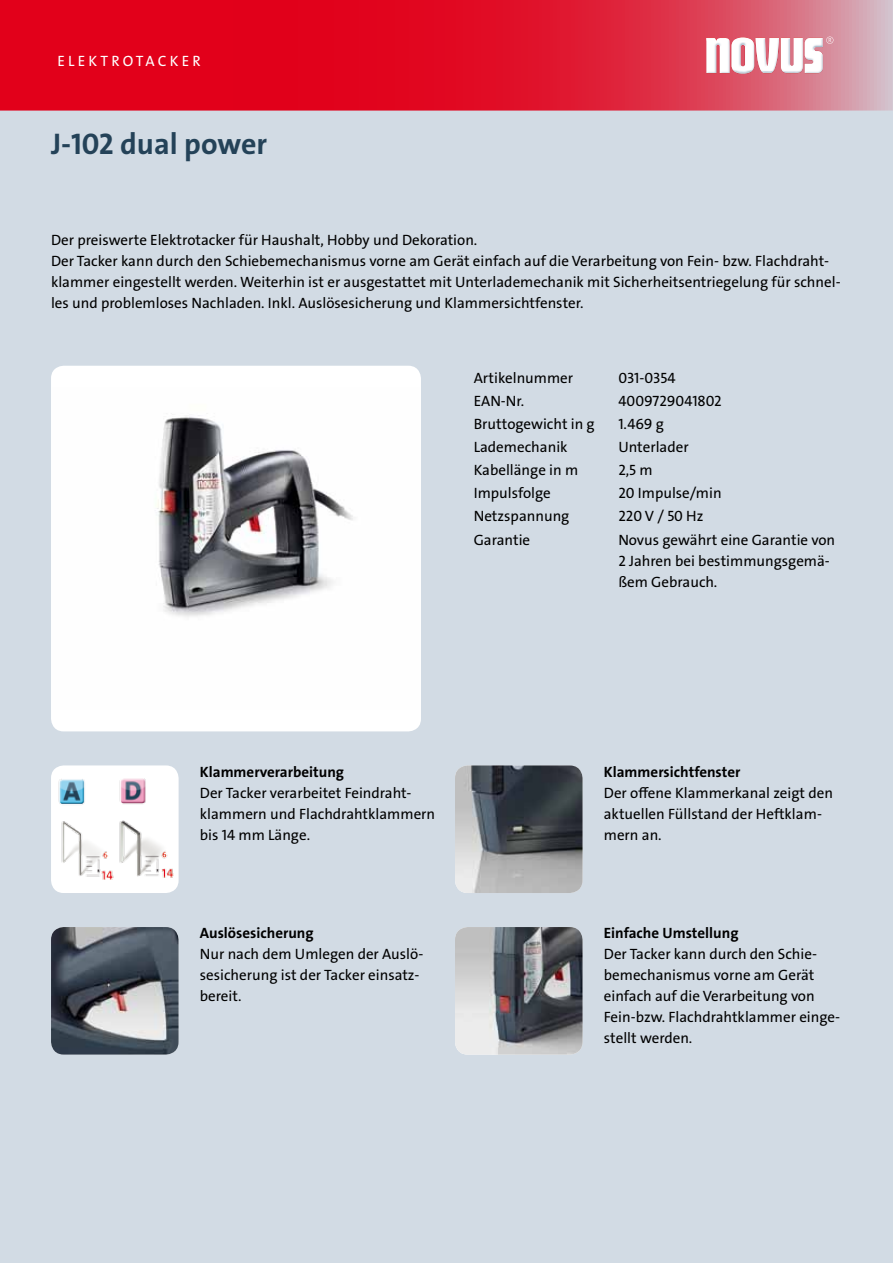
<style>
.page{position:relative;width:893px;height:1263px;background:#d2dbe4}
.page>*{position:absolute;margin:0;border:0;box-sizing:border-box;transform-origin:0 0}
.t1{font:700 30px "The Sans Os F";color:#244258}
.t2{font:15px/21px "The Sans Os F";color:#000}
.t3{font:700 15px "The Sans Os F";color:#000}
.t4{font:15px "The Sans Os F";letter-spacing:.21em;color:#fff}
</style>
<div class="page">
<svg style="left:0;top:0;width:893px;height:111px;background:#df2037"></svg>
<svg style="left:706px;top:37px;width:127px;height:37px;background:#ecc8ce"></svg>
<img style="left:731px;top:40px;width:23px;height:30px">
<div style="left:51px;top:366px;width:370px;height:365px;background:#fff;border-radius:13px"></div>
<img style="left:156px;top:415px;width:197px;height:202px">
<div style="left:51px;top:765px;width:128px;height:128px;background:#fff;border-radius:13px"></div>
<img style="left:58px;top:778px;width:121px;height:102px">
<img style="left:455px;top:765px;width:128px;height:128px">
<img style="left:51px;top:927px;width:128px;height:127px">
<img style="left:455px;top:927px;width:128px;height:127px">
<p class="t4" style="left:58px;top:52px;width:145px">Ele ktrotacke r</p>
<h1 class="t1" style="left:51px;top:125px;width:218px">J-102 dual power</h1>
<p class="t2" style="left:51px;top:230px;width:791px">Der preiswerte Elektrotacker für Haushalt, Hobby und Dekoration.<br>Der Tacker kann durch den Schiebemechanismus vorne am Gerät einfach auf die Verarbeitung von Fein- bzw. Flachdraht&shy;klammer eingestellt werden. Weiterhin ist er ausgestattet mit Unterlademechanik mit Sicherheitsentriegelung für schnel&shy;les und problemloses Nachladen. Inkl. Auslösesicherung und Klammersichtfenster.</p>
<p class="t2" style="left:474px;top:367px;width:101px">Artikelnummer</p>
<p class="t2" style="left:618px;top:367px;width:59px">031-0354</p>
<p class="t2" style="left:474px;top:390px;width:52px">EAN-Nr.</p>
<p class="t2" style="left:618px;top:390px;width:105px">4009729041802</p>
<p class="t2" style="left:474px;top:414px;width:122px">Bruttogewicht in g</p>
<p class="t2" style="left:618px;top:414px;width:47px">1.469 g</p>
<p class="t2" style="left:474px;top:437px;width:95px">Lademechanik</p>
<p class="t2" style="left:618px;top:437px;width:72px">Unterlader</p>
<p class="t2" style="left:474px;top:460px;width:106px">Kabellänge in m</p>
<p class="t2" style="left:618px;top:460px;width:36px">2,5 m</p>
<p class="t2" style="left:474px;top:483px;width:79px">Impulsfolge</p>
<p class="t2" style="left:618px;top:483px;width:105px">20 Impulse/min</p>
<p class="t2" style="left:474px;top:506px;width:97px">Netzspannung</p>
<p class="t2" style="left:618px;top:506px;width:87px">220 V / 50 Hz</p>
<p class="t2" style="left:474px;top:529px;width:58px">Garantie</p>
<p class="t2" style="left:618px;top:529px;width:218px">Novus gewährt eine Garantie von<br>2 Jahren bei bestimmungsgemä&shy;ßem Gebrauch.</p>
<p class="t3" style="left:200px;top:762px;width:146px">Klammerverarbeitung</p>
<p class="t2" style="left:200px;top:782px;width:237px">Der Tacker verarbeitet Feindraht&shy;klammern und Flachdrahtklammern bis 14 mm Länge.</p>
<p class="t3" style="left:200px;top:923px;width:115px">Auslösesicherung</p>
<p class="t2" style="left:200px;top:944px;width:225px">Nur nach dem Umlegen der Auslö&shy;sesicherung ist der Tacker einsatz&shy;bereit.</p>
<p class="t3" style="left:604px;top:762px;width:138px">Klammersichtfenster</p>
<p class="t2" style="left:604px;top:782px;width:231px">Der offene Klammerkanal zeigt den aktuellen Fü llstand der Heftklam&shy;mern an.</p>
<p class="t3" style="left:604px;top:923px;width:136px">Einfache Umstellung</p>
<p class="t2" style="left:604px;top:944px;width:238px">Der Tacker kann durch den Schie&shy;bemechanismus vorne am Gerät einfach auf die Verarbeitung von<br>Fein-bzw. Flachdrahtklammer einge&shy;stellt werden.</p>
</div>
